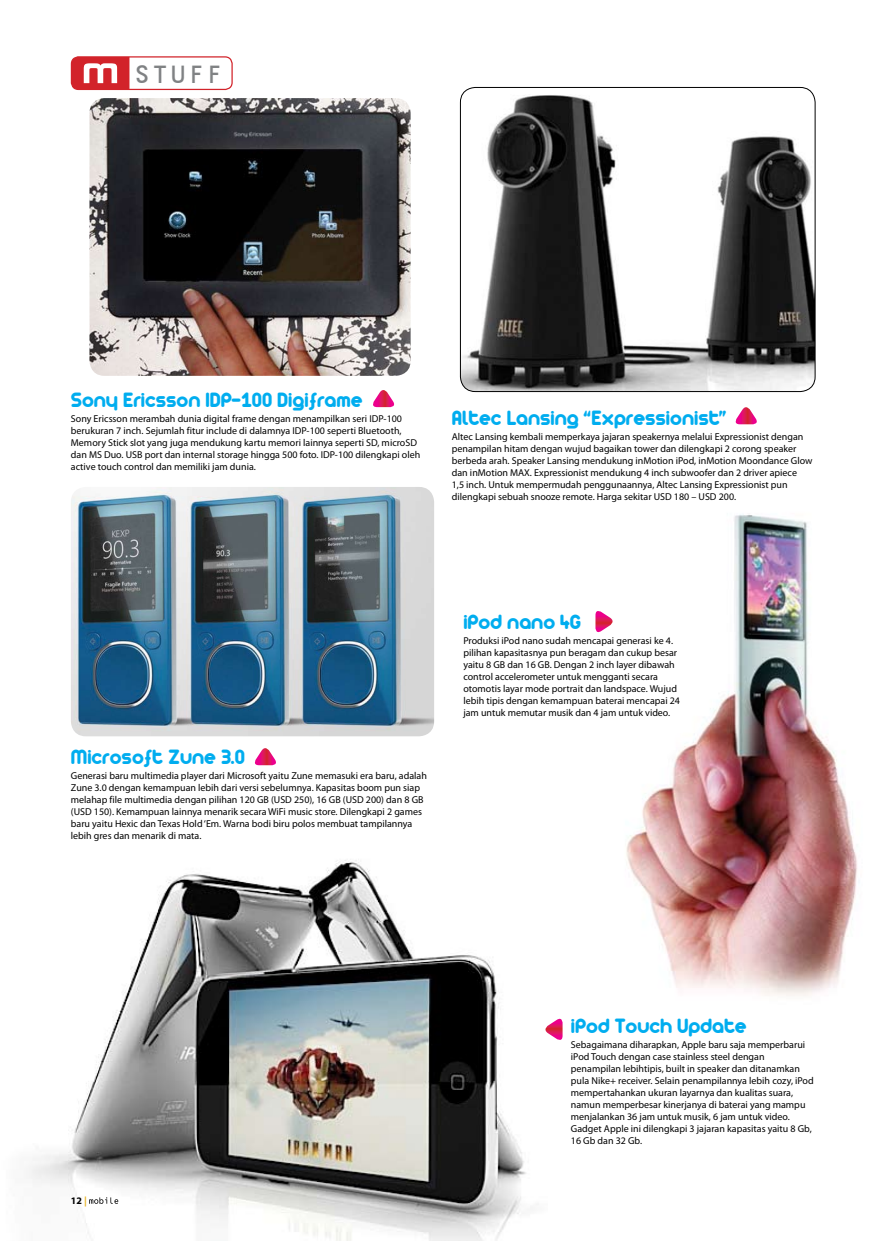
<style>
.page{position:relative;width:886px;height:1241px;background:#fff}
.page>*{position:absolute;margin:0;border:0;box-sizing:border-box;transform-origin:0 0}
.t1{font:30px "OCRB10 Pitch BT";color:#808284}
.t2{font:22.5px "Arista";color:#00adef}
.t3{font:10px/12px "Myriad Pro";color:#000}
.t4{font:700 10px "Myriad Pro";color:#000}
.s1{color:#e6b122}
</style>
<div class="page">
<img style="left:29px;top:860px;width:497px;height:380px">
<img style="left:562px;top:514px;width:296px;height:525px">
<img style="left:89px;top:98px;width:322px;height:278px;border-radius:15px">
<svg style="left:373px;top:390px;width:22px;height:17px"></svg>
<img style="left:460px;top:87px;width:355px;height:304px;border-radius:15px">
<div style="left:460px;top:87px;width:355px;height:305px;border:1px solid #000;border-radius:15px"></div>
<svg style="left:254px;top:748px;width:22px;height:17px"></svg>
<svg style="left:735px;top:407px;width:22px;height:17px"></svg>
<img style="left:71px;top:487px;width:363px;height:249px;border-radius:15px">
<svg style="left:545px;top:1018px;width:17px;height:22px"></svg>
<svg style="left:595px;top:608px;width:21px;height:26px"></svg>
<svg style="left:89px;top:1197px;width:29px;height:6px"></svg>
<div style="left:71px;top:56px;width:162px;height:34px;border:1px solid #d2232a;border-radius:7px"></div>
<svg style="left:71px;top:57px;width:58px;height:32px"></svg>
<h1 class="t1" style="left:133px;top:61px;width:92px">STUFF</h1>
<h2 class="t2" style="left:71px;top:388px;width:293px">Sony Ericsson IDP-100 Digiframe</h2>
<p class="t3" style="left:71px;top:412px;width:351px">Sony Ericsson merambah dunia digital frame dengan menampilkan seri IDP-100 berukuran 7 inch. Sejumlah fitur include di dalamnya IDP-100 seperti Bluetooth, Memory Stick slot yang juga mendukung kartu memori lainnya seperti SD, microSD dan MS Duo. USB port dan internal storage hingga 500 foto. IDP-100 dilengkapi oleh active touch control dan memiliki jam dunia.</p>
<h2 class="t2" style="left:452px;top:405px;width:277px">Altec Lansing “Expressionist”</h2>
<p class="t3" style="left:452px;top:430px;width:362px">Altec Lansing kembali memperkaya jajaran speakernya melalui Expressionist dengan penampilan hitam dengan wujud bagaikan tower dan dilengkapi 2 corong speaker berbeda arah. Speaker Lansing mendukung inMotion iPod, inMotion Moondance Glow dan inMotion MAX. Expressionist mendukung 4 inch subwoofer dan 2 driver apiece<br>1,5 inch. Untuk mempermudah penggunaannya, Altec Lansing Expressionist pun dilengkapi sebuah snooze remote. Harga sekitar USD 180 – USD 200.</p>
<h2 class="t2" style="left:71px;top:744px;width:176px">Microsoft Zune 3.0</h2>
<p class="t3" style="left:71px;top:769px;width:357px">Generasi baru multimedia player dari Microsoft yaitu Zune memasuki era baru, adalah Zune 3.0 dengan kemampuan lebih dari versi sebelumnya. Kapasitas boom pun siap melahap file multimedia dengan pilihan 120 GB (USD 250), 16 GB (USD 200) dan 8 GB (USD 150). Kemampuan lainnya menarik secara WiFi music store. Dilengkapi 2 games baru yaitu Hexic dan Texas Hold ‘Em. Warna bodi biru polos membuat tampilannya lebih gres dan menarik di mata.</p>
<h2 class="t2" style="left:463px;top:610px;width:119px">iPod nano 4G</h2>
<p class="t3" style="left:463px;top:634px;width:218px">Produksi iPod nano sudah mencapai generasi ke 4. pilihan kapasitasnya pun beragam dan cukup besar yaitu 8 GB dan 16 GB. Dengan 2 inch layer dibawah control accelerometer untuk mengganti secara otomotis layar mode portrait dan landspace. Wujud lebih tipis dengan kemampuan baterai mencapai 24 jam untuk memutar musik dan 4 jam untuk video.</p>
<p class="t4" style="left:71px;top:1193px;width:17px">12<span class="s1">|</span></p>
<h2 class="t2" style="left:571px;top:1014px;width:177px">iPod Touch Update</h2>
<p class="t3" style="left:571px;top:1038px;width:244px">Sebagaimana diharapkan, Apple baru saja memperbarui iPod Touch dengan case stainless steel dengan penampilan lebihtipis, built in speaker dan ditanamkan pula Nike+ receiver. Selain penampilannya lebih cozy, iPod mempertahankan ukuran layarnya dan kualitas suara, namun memperbesar kinerjanya di baterai yang mampu menjalankan 36 jam untuk musik, 6 jam untuk video.<br>Gadget Apple ini dilengkapi 3 jajaran kapasitas yaitu 8 Gb, 16 Gb dan 32 Gb.</p>
</div>
